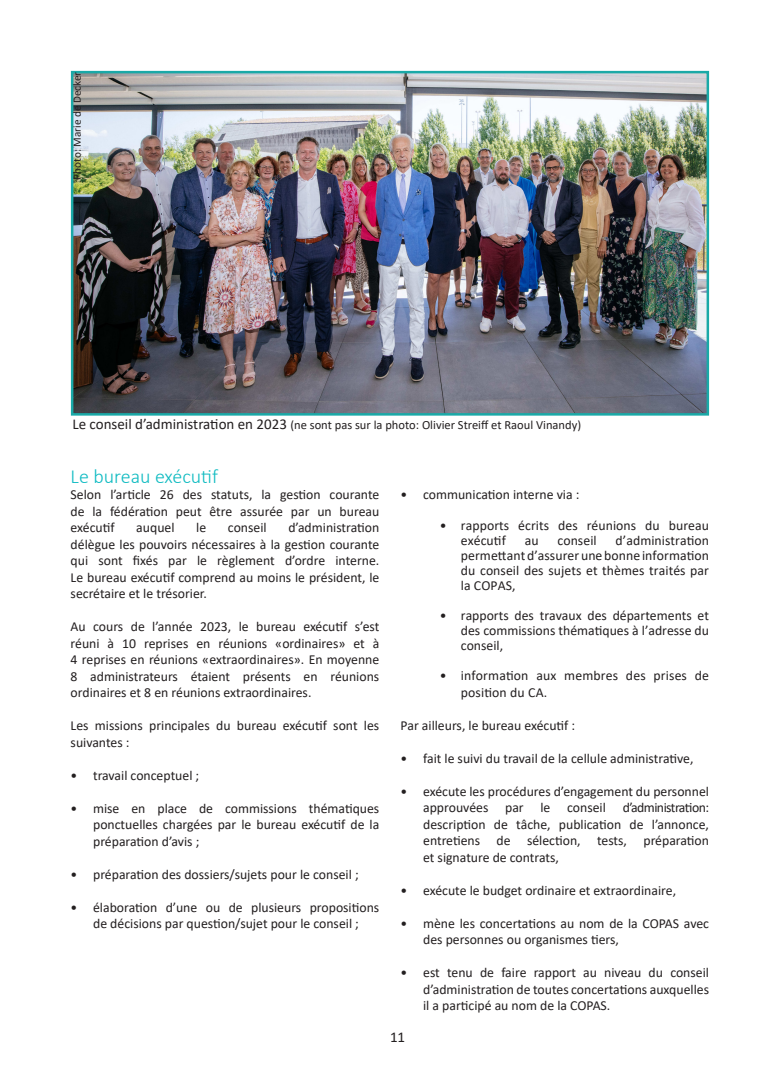
<style>
.page{position:relative;width:780px;height:1088px;background:#fff}
.page>*{position:absolute;margin:0;border:0;box-sizing:border-box;transform-origin:0 0}
.t1{font:300 20px "Calibri";color:#0fbbc1}
.t2{font:15px "Calibri";color:#231f20}
.t3{font:13.75px/16.5px "Calibri";color:#231f20;text-align:justify}
.t4{font:12.5px "Calibri";color:#231f20}
.t5{font:11.25px "Calibri";color:#231f20}
.s1{font-size:15px}
.s2{color:#0fbbc3}
</style>
<div class="page">
<img style="left:74px;top:74px;width:632px;height:339px">
<div style="left:71px;top:71px;width:638px;height:345px;border:2px solid #1aa9a7"></div>
<p class="t5" style="left:69px;top:180px;width:110px;rotate:-90deg">Photo: Marie de Decker</p>
<p class="t4" style="left:72px;top:417px;width:510px"><span class="s1">Le conseil d’administration en 2023</span> (ne sont pas sur la photo: Olivier Streiff et Raoul Vinandy)</p>
<p class="t1" style="left:71px;top:464px;width:149px"><span class="s2">Le b</span>ureau exécutif</p>
<p class="t3" style="left:71px;top:486px;width:310px">Selon l’article 26 des statuts, la gestion courante de la fédération peut être assurée par un bureau exécutif</p>
<p class="t3" style="left:71px;top:519px;width:310px;text-indent:218px">d’administration délègue les pouvoirs nécessaires à la gestion courante qui sont fixés par le règlement d’ordre interne.<br>Le bureau exécutif comprend au moins le président, le secrétaire et le trésorier.</p>
<p class="t3" style="left:71px;top:618px;width:310px">Au cours de l’année 2023, le bureau exécutif s’est réuni à 10 reprises en réunions «ordinaires» et à 4 reprises en réunions «extraordinaires». En moyenne 8 administrateurs étaient présents en réunions ordinaires et 8 en réunions extraordinaires.</p>
<p class="t3" style="left:71px;top:717px;width:310px">Les missions principales du bureau exécutif sont les suivantes :</p>
<p class="t3" style="left:71px;top:767px;width:130px">• travail conceptuel ;</p>
<p class="t3" style="left:93px;top:800px;width:288px;text-indent:-22px">• mise en place de commissions thématiques ponctuelles chargées par le bureau exécutif de la préparation d’avis ;</p>
<p class="t3" style="left:71px;top:866px;width:289px">• préparation des dossiers/sujets pour le conseil ;</p>
<p class="t3" style="left:71px;top:899px;width:310px;text-align:center">• élaboration d’une ou de plusieurs propositions de décisions par question/sujet pour le conseil ;</p>
<p class="t3" style="left:136px;top:519px;width:40px">auquel</p>
<p class="t3" style="left:196px;top:519px;width:11px">le</p>
<p class="t3" style="left:228px;top:519px;width:40px">conseil</p>
<p class="t3" style="left:400px;top:485px;width:180px">• communication interne via :</p>
<p class="t3" style="left:461px;top:518px;width:249px;line-height:15px;text-indent:-21px">• rapports écrits des réunions du bureau exécutif</p>
<p class="t3" style="left:461px;top:533px;width:250px;line-height:15px;text-indent:155px">d’administration permettantd’assurerunebonne information du conseil des sujets et thèmes traités par la COPAS,</p>
<p class="t3" style="left:461px;top:608px;width:250px;line-height:15px;text-indent:-21px">• rapports des travaux des départements et des commissions thématiques à l’adresse du conseil,</p>
<p class="t3" style="left:461px;top:667px;width:250px;text-indent:-21px">• information aux membres des prises de position du CA.</p>
<p class="t3" style="left:400px;top:716px;width:176px">Par ailleurs, le bureau exécutif :</p>
<p class="t3" style="left:400px;top:749px;width:294px">• fait le suivi du travail de la cellule administrative,</p>
<p class="t3" style="left:423px;top:782px;width:287px;text-indent:-22px">• exécute les procédures d’engagement du personnel approuvées par le conseil d’administration: description de tâche, publication de l’annonce, entretiens de sélection, tests, préparation et signature de contrats,</p>
<p class="t3" style="left:400px;top:881px;width:277px">• exécute le budget ordinaire et extraordinaire,</p>
<p class="t3" style="left:423px;top:914px;width:287px;text-indent:-22px">• mène les concertations au nom de la COPAS avec des personnes ou organismes tiers,</p>
<p class="t3" style="left:423px;top:964px;width:287px;text-indent:-22px">• est tenu de faire rapport au niveau du conseil d’administration de toutes concertations auxquelles il a participé au nom de la COPAS.</p>
<p class="t3" style="left:524px;top:532px;width:15px">au</p>
<p class="t3" style="left:557px;top:532px;width:41px">conseil</p>
<p class="t2" style="left:390px;top:1027px;width:17px">11</p>
</div>
